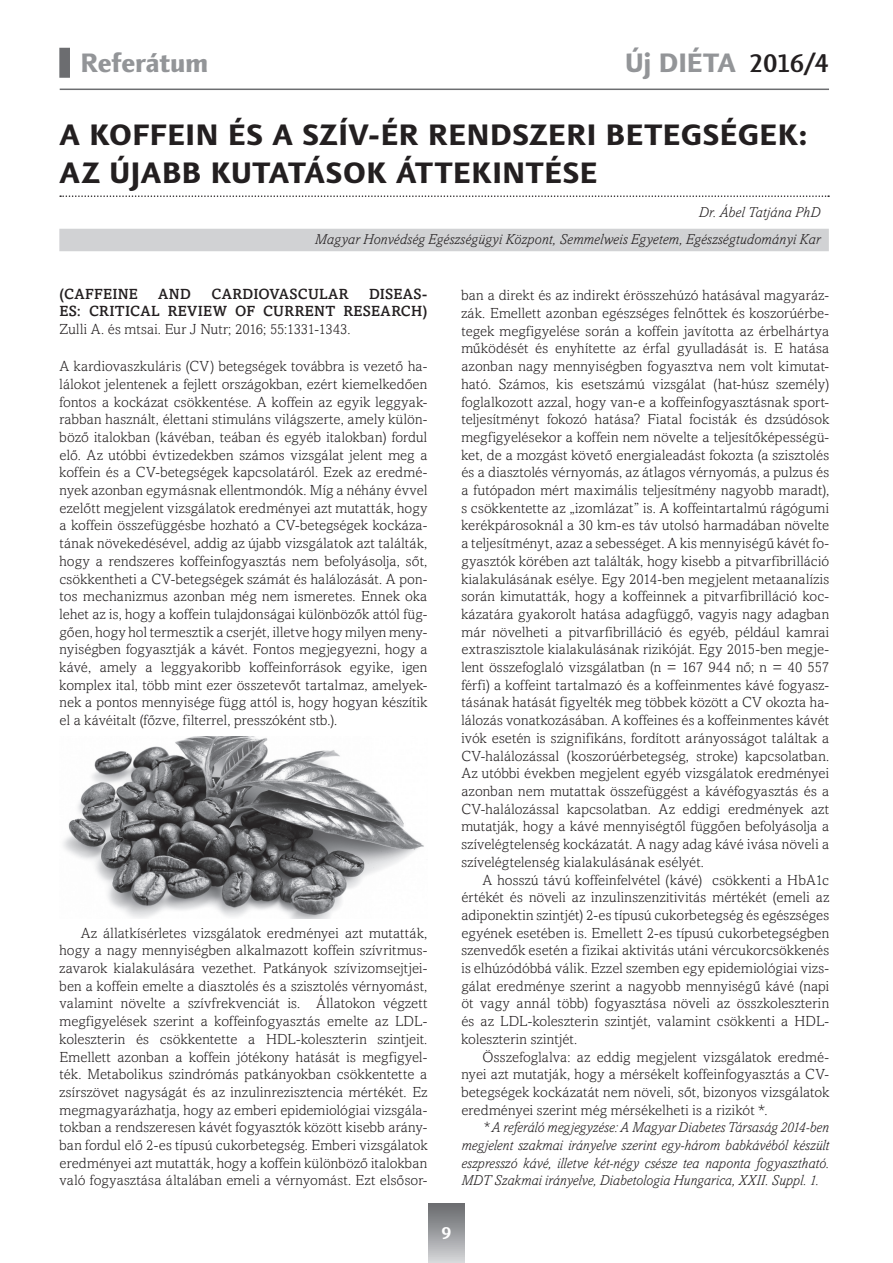
<style>
.page{position:relative;width:893px;height:1263px;background:#fff}
.page>*{position:absolute;margin:0;border:0;box-sizing:border-box;transform-origin:0 0}
.t1{font:800 30px/37.5px "Finnegan";letter-spacing:.02em;color:#231f20}
.t2{font:800 27px "Finnegan";letter-spacing:-.01em;color:#939598}
.t3{font:700 18px "Finnegan";color:#fff}
.t4{font:300 14.7px/17.7px "Amasis";letter-spacing:.01em;color:#231f20;text-align:justify}
.t5{font:italic 300 14.7px/17.7px "Amasis";letter-spacing:.005em;color:#231f20;text-align:right}
.t6{font:500 14.7px/17.7px "Amasis";letter-spacing:.02em;color:#231f20;text-align:right}
.s1{font-weight:500;color:#231f20}
</style>
<div class="page">
<div style="left:428px;top:1203px;width:37px;height:60px;background:linear-gradient(to bottom,#65676b,#d4d5d7)"></div>
<hr style="left:60px;top:89px;width:769px;height:1px;background:#6c6d70">
<div style="left:59px;top:48px;width:11px;height:30px;background:#6c6d70"></div>
<svg style="left:60px;top:195px;width:769px;height:2px"></svg>
<div style="left:59px;top:229px;width:770px;height:22px;background:#d1d2d4"></div>
<img style="left:63px;top:737px;width:361px;height:181px">
<h2 class="t2" style="left:81px;top:47px;width:129px">Referátum</h2>
<h2 class="t2" style="left:625px;top:47px;width:205px">Új DIÉTA <span class="s1">2016/4</span></h2>
<h1 class="t1" style="left:59px;top:116px;width:749px">A KOFFEIN ÉS A SZÍV-ÉR RENDSZERI BETEGSÉGEK:<br>AZ ÚJABB KUTATÁSOK ÁTTEKINTÉSE</h1>
<p class="t5" style="left:315px;top:199px;width:507px;line-height:26.2px">Dr. Ábel Tatjána PhD<br>Magyar Honvédség Egészségügyi Központ, Semmelweis Egyetem, Egészségtudományi Kar</p>
<p class="t6" style="left:60px;top:284px;width:369px">DISEAS-<br>ES: CRITICAL REVIEW OF CURRENT RESEARCH)</p>
<p class="t4" style="left:60px;top:320px;width:292px">Zulli A. és mtsai. Eur J Nutr; 2016; 55:1331-1343.</p>
<p class="t4" style="left:60px;top:357px;width:369px">A kardiovaszkuláris (CV) betegségek továbbra is vezető ha&shy;lálokot jelentenek a fejlett országokban, ezért kiemelkedően fontos a kockázat csökkentése. A koffein az egyik leggyak&shy;rabban használt, élettani stimuláns világszerte, amely külön&shy;böző italokban (kávéban, teában és egyéb italokban) fordul elő. Az utóbbi évtizedekben számos vizsgálat jelent meg a koffein és a CV-betegségek kapcsolatáról. Ezek az eredmé&shy;nyek azonban egymásnak ellentmondók. Míg a néhány évvel ezelőtt megjelent vizsgálatok eredményei azt mutatták, hogy a koffein összefüggésbe hozható a CV-betegségek kockáza&shy;tának növekedésével, addig az újabb vizsgálatok azt találták, hogy a rendszeres koffeinfogyasztás nem befolyásolja, sőt, csökkentheti a CV-betegségek számát és halálozását. A pon&shy;tos mechanizmus azonban még nem ismeretes. Ennek oka lehet az is, hogy a koffein tulajdonságai különbözők attól füg&shy;gően, hogy hol termesztik a cserjét, illetve hogy milyen men - nyiségben fogyasztják a kávét. Fontos megjegyezni, hogy a kávé, amely a leggyakoribb koffeinforrások egyike, igen komplex ital, több mint ezer összetevőt tartalmaz, amelyek&shy;nek a pontos mennyisége függ attól is, hogy hogyan készítik el a kávéitalt (főzve, filterrel, presszóként stb.).</p>
<p class="t6" style="left:60px;top:284px;width:80px">(CAFFEINE</p>
<p class="t6" style="left:158px;top:284px;width:34px">AND</p>
<p class="t6" style="left:211px;top:284px;width:139px">CARDIOVASCULAR</p>
<p class="t4" style="left:60px;top:924px;width:369px;text-indent:21px">Az állatkísérletes vizsgálatok eredményei azt mutatták, hogy a nagy mennyiségben alkalmazott koffein szívritmus&shy;zavarok kialakulására vezethet. Patkányok szívizomsejtjei&shy;ben a koffein emelte a diasztolés és a szisztolés vérnyomást, valamint növelte a szívfrekvenciát is. Állatokon végzett megfigyelések szerint a koffeinfogyasztás emelte az LDL&shy;koleszterin és csökkentette a HDL-koleszterin szintjeit.<br>Emellett azonban a koffein jótékony hatását is megfigyel&shy;ték. Metabolikus szindrómás patkányokban csökkentette a zsírszövet nagyságát és az inzulinrezisztencia mértékét. Ez megmagyarázhatja, hogy az emberi epidemiológiai vizsgála&shy;tokban a rendszeresen kávét fogyasztók között kisebb arány&shy;ban fordul elő 2-es típusú cukorbetegség. Emberi vizsgálatok eredményei azt mutatták, hogy a koffein különböző italokban való fogyasztása általában emeli a vérnyomást. Ezt elsősor-</p>
<p class="t4" style="left:461px;top:286px;width:369px">ban a direkt és az indirekt érösszehúzó hatásával magyaráz&shy;zák. Emellett azonban egészséges felnőttek és koszorúérbe&shy;tegek megfigyelése során a koffein javította az érbelhártya működését és enyhítette az érfal gyulladását is. E hatása azonban nagy mennyiségben fogyasztva nem volt kimutat&shy;ható. Számos, kis esetszámú vizsgálat (hat-húsz személy) foglalkozott azzal, hogy van-e a koffeinfogyasztásnak sport&shy;teljesítményt fokozó hatása? Fiatal focisták és dzsúdósok megfigyelésekor a koffein nem növelte a teljesítőképességü&shy;ket, de a mozgást követő energialeadást fokozta (a szisztolés és a diasztolés vérnyomás, az átlagos vérnyomás, a pulzus és a futópadon mért maximális teljesítmény nagyobb maradt), s csökkentette az „izomlázat” is. A koffeintartalmú rágógumi kerékpárosoknál a 30 km-es táv utolsó harmadában növelte a teljesítményt, azaz a sebességet. A kis mennyiségű kávét fo&shy;gyasztók körében azt találták, hogy kisebb a pitvarfibrilláció kialakulásának esélye. Egy 2014-ben megjelent metaanalízis során kimutatták, hogy a koffeinnek a pitvarfibrilláció koc&shy;kázatára gyakorolt hatása adagfüggő, vagyis nagy adagban már növelheti a pitvarfibrilláció és egyéb, például kamrai extraszisztole kialakulásának rizikóját. Egy 2015-ben megje&shy;lent összefoglaló vizsgálatban (n = 167 944 nő; n = 40 557 férfi) a koffeint tartalmazó és a koffeinmentes kávé fogyasz&shy;tásának hatását figyelték meg többek között a CV okozta ha&shy;lálozás vonatkozásában. A koffeines és a koffeinmentes kávét ivók esetén is szignifikáns, fordított arányosságot találtak a CV-halálozással (koszorúérbetegség, stroke) kapcsolatban.<br>Az utóbbi években megjelent egyéb vizsgálatok eredményei azonban nem mutattak összefüggést a kávéfogyasztás és a CV-halálozással kapcsolatban. Az eddigi eredmények azt mutatják, hogy a kávé mennyiségtől függően befolyásolja a szívelégtelenség kockázatát. A nagy adag kávé ivása növeli a szívelégtelenség kialakulásának esélyét.</p>
<p class="t4" style="left:461px;top:870px;width:369px;text-indent:21px">A hosszú távú koffeinfelvétel (kávé) csökkenti a HbA1c értékét és növeli az inzulinszenzitivitás mértékét (emeli az adiponektin szintjét) 2-es típusú cukorbetegség és egészséges egyének esetében is. Emellett 2-es típusú cukorbetegségben szenvedők esetén a fizikai aktivitás utáni vércukorcsökkenés is elhúzódóbbá válik. Ezzel szemben egy epidemiológiai vizs&shy;gálat eredménye szerint a nagyobb mennyiségű kávé (napi öt vagy annál több) fogyasztása növeli az összkoleszterin és az LDL-koleszterin szintjét, valamint csökkenti a HDL&shy;koleszterin szintjét.</p>
<p class="t4" style="left:461px;top:1047px;width:369px;text-indent:21px">Összefoglalva: az eddig megjelent vizsgálatok eredmé&shy;nyei azt mutatják, hogy a mérsékelt koffeinfogyasztás a CV&shy;betegségek kockázatát nem növeli, sőt, bizonyos vizsgálatok eredményei szerint még mérsékelheti is a rizikót *.</p>
<p class="t5" style="left:461px;top:1119px;width:369px;text-align:justify;text-indent:21px">* A referáló megjegyzése: A Magyar Diabetes Társaság 2014-ben megjelent szakmai irányelve szerint egy-három babkávéból készült eszpresszó kávé, illetve két-négy csésze tea naponta fogyasztható.<br>MDT Szakmai irányelve, Diabetologia Hungarica, XXII. Suppl. 1.</p>
<p class="t3" style="left:442px;top:1222px;width:11px">9</p>
</div>
